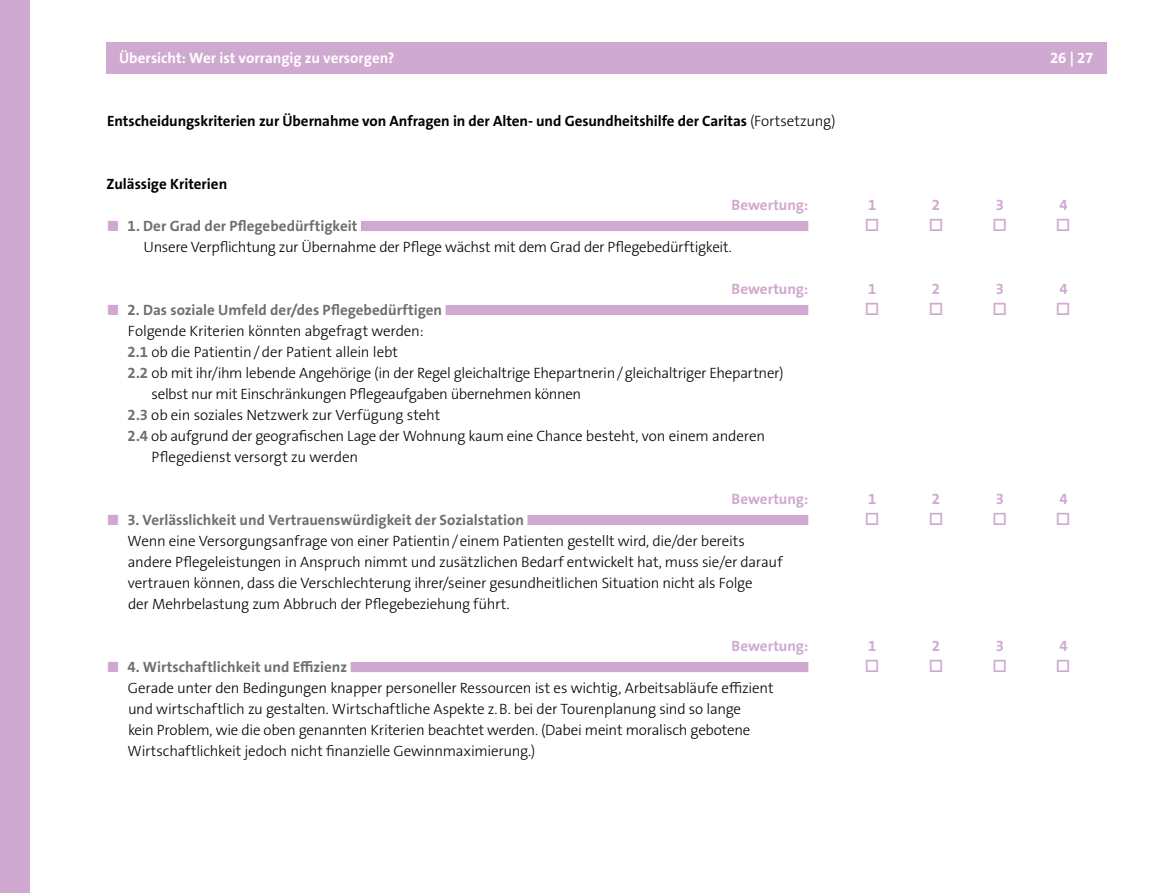
<style>
.page{position:relative;width:1170px;height:893px;background:#fff}
.page>*{position:absolute;margin:0;border:0;box-sizing:border-box;transform-origin:0 0}
.t1{font:700 18px "The Sans Os F";color:#d0a9d0}
.t2{font:300 15px/21px "The Sans Os F";letter-spacing:-.015em;color:#000}
.t3{font:700 15px "The Sans Os F";color:#6f6f6e}
.t4{font:700 15px "The Sans Os F";letter-spacing:-.005em;color:#000}
.t5{font:700 15px "The Sans Os F";letter-spacing:-.005em;color:#d0a9d0}
.t6{font:700 15px "The Sans Os F";color:#fff}
.s1{font-weight:300}
.s2{color:#d0a9d0}
.s3{font-weight:700;color:#6f6f6e}
</style>
<div class="page">
<div style="left:627px;top:42px;width:479px;height:31px;background:#d0a9d0"></div>
<div style="left:0;top:0;width:30px;height:893px;background:#d0a9d0"></div>
<div style="left:106px;top:42px;width:638px;height:31px;background:#d0a9d0"></div>
<div style="left:361px;top:221px;width:447px;height:10px;background:#d0a9d0"></div>
<div style="left:445px;top:305px;width:363px;height:10px;background:#d0a9d0"></div>
<div style="left:527px;top:515px;width:281px;height:10px;background:#d0a9d0"></div>
<div style="left:350px;top:662px;width:458px;height:10px;background:#d0a9d0"></div>
<p class="t6" style="left:119px;top:48px;width:277px">Übersicht: Wer ist vorrangig zu versorgen?</p>
<p class="t6" style="left:1050px;top:48px;width:45px">26 | 27</p>
<p class="t4" style="left:107px;top:111px;width:730px">Entscheidungskriterien zur Übernahme von Anfragen in der Alten- und Gesundheitshilfe der Caritas <span class="s1">(Fortsetzung)</span></p>
<p class="t4" style="left:107px;top:174px;width:122px">Zulässige Kriterien</p>
<p class="t5" style="left:731px;top:195px;width:78px">Bewertung:</p>
<p class="t5" style="left:868px;top:195px;width:10px">1</p>
<p class="t5" style="left:931px;top:195px;width:10px">2</p>
<p class="t5" style="left:995px;top:195px;width:10px">3</p>
<p class="t5" style="left:1059px;top:195px;width:10px">4</p>
<p class="t3" style="left:108px;top:216px;width:251px"><span class="s2">■</span> 1. Der Grad der Pflegebedürftigkeit</p>
<p class="t1" style="left:865px;top:213px;width:14px">□</p>
<p class="t1" style="left:929px;top:213px;width:14px">□</p>
<p class="t1" style="left:993px;top:213px;width:14px">□</p>
<p class="t1" style="left:1056px;top:213px;width:14px">□</p>
<p class="t2" style="left:143px;top:237px;width:589px">Unsere Verpflichtung zur Übernahme der Pflege wächst mit dem Grad der Pflegebedürftigkeit.</p>
<p class="t5" style="left:731px;top:279px;width:78px">Bewertung:</p>
<p class="t5" style="left:868px;top:279px;width:10px">1</p>
<p class="t5" style="left:931px;top:279px;width:10px">2</p>
<p class="t5" style="left:995px;top:279px;width:10px">3</p>
<p class="t5" style="left:1059px;top:279px;width:10px">4</p>
<p class="t3" style="left:108px;top:300px;width:335px"><span class="s2">■</span> 2. Das soziale Umfeld der/des Pflegebedürftigen</p>
<p class="t1" style="left:865px;top:297px;width:14px">□</p>
<p class="t1" style="left:929px;top:297px;width:14px">□</p>
<p class="t1" style="left:993px;top:297px;width:14px">□</p>
<p class="t1" style="left:1056px;top:297px;width:14px">□</p>
<p class="t2" style="left:128px;top:321px;width:297px">Folgende Kriterien könnten abgefragt werden:</p>
<p class="t2" style="left:128px;top:342px;width:272px"><span class="s3">2.1</span> ob die Patientin/der Patient allein lebt</p>
<p class="t2" style="left:128px;top:363px;width:657px"><span class="s3">2.2</span> ob mit ihr/ihm lebende Angehörige (in der Regel gleichaltrige Ehepartnerin/gleichaltriger Ehepartner)</p>
<p class="t2" style="left:152px;top:384px;width:431px">selbst nur mit Einschränkungen Pflegeaufgaben übernehmen können</p>
<p class="t2" style="left:128px;top:405px;width:314px"><span class="s3">2.3</span> ob ein soziales Netzwerk zur Verfügung steht</p>
<p class="t2" style="left:128px;top:426px;width:639px"><span class="s3">2.4</span> ob aufgrund der geografischen Lage der Wohnung kaum eine Chance besteht, von einem anderen</p>
<p class="t2" style="left:151px;top:447px;width:208px">Pflegedienst versorgt zu werden</p>
<p class="t5" style="left:731px;top:489px;width:78px">Bewertung:</p>
<p class="t5" style="left:868px;top:489px;width:10px">1</p>
<p class="t5" style="left:931px;top:489px;width:10px">2</p>
<p class="t5" style="left:995px;top:489px;width:10px">3</p>
<p class="t5" style="left:1059px;top:489px;width:10px">4</p>
<p class="t3" style="left:108px;top:510px;width:417px"><span class="s2">■</span> 3. Verlässlichkeit und Vertrauenswürdigkeit der Sozialstation</p>
<p class="t1" style="left:865px;top:507px;width:14px">□</p>
<p class="t1" style="left:929px;top:507px;width:14px">□</p>
<p class="t1" style="left:993px;top:507px;width:14px">□</p>
<p class="t1" style="left:1056px;top:507px;width:14px">□</p>
<p class="t2" style="left:127px;top:531px;width:656px">Wenn eine Versorgungsanfrage von einer Patientin/einem Patienten gestellt wird, die/der bereits andere Pflegeleistungen in Anspruch nimmt und zusätzlichen Bedarf entwickelt hat, muss sie/er darauf vertrauen können, dass die Verschlechterung ihrer/seiner gesundheitlichen Situation nicht als Folge<br>der Mehrbelastung zum Abbruch der Pflegebeziehung führt.</p>
<p class="t5" style="left:731px;top:636px;width:78px">Bewertung:</p>
<p class="t5" style="left:868px;top:636px;width:10px">1</p>
<p class="t5" style="left:931px;top:636px;width:10px">2</p>
<p class="t5" style="left:995px;top:636px;width:10px">3</p>
<p class="t5" style="left:1059px;top:636px;width:10px">4</p>
<p class="t3" style="left:108px;top:657px;width:240px"><span class="s2">■</span> 4. Wirtschaftlichkeit und Effizienz</p>
<p class="t1" style="left:865px;top:654px;width:14px">□</p>
<p class="t1" style="left:929px;top:654px;width:14px">□</p>
<p class="t1" style="left:993px;top:654px;width:14px">□</p>
<p class="t1" style="left:1056px;top:654px;width:14px">□</p>
<p class="t2" style="left:128px;top:678px;width:647px">Gerade unter den Bedingungen knapper personeller Ressourcen ist es wichtig, Arbeitsabläufe effizient und wirtschaftlich zu gestalten. Wirtschaftliche Aspekte z.B. bei der Tourenplanung sind so lange<br>kein Problem, wie die oben genannten Kriterien beachtet werden. (Dabei meint moralisch gebotene Wirtschaftlichkeit jedoch nicht finanzielle Gewinnmaximierung.)</p>
</div>
